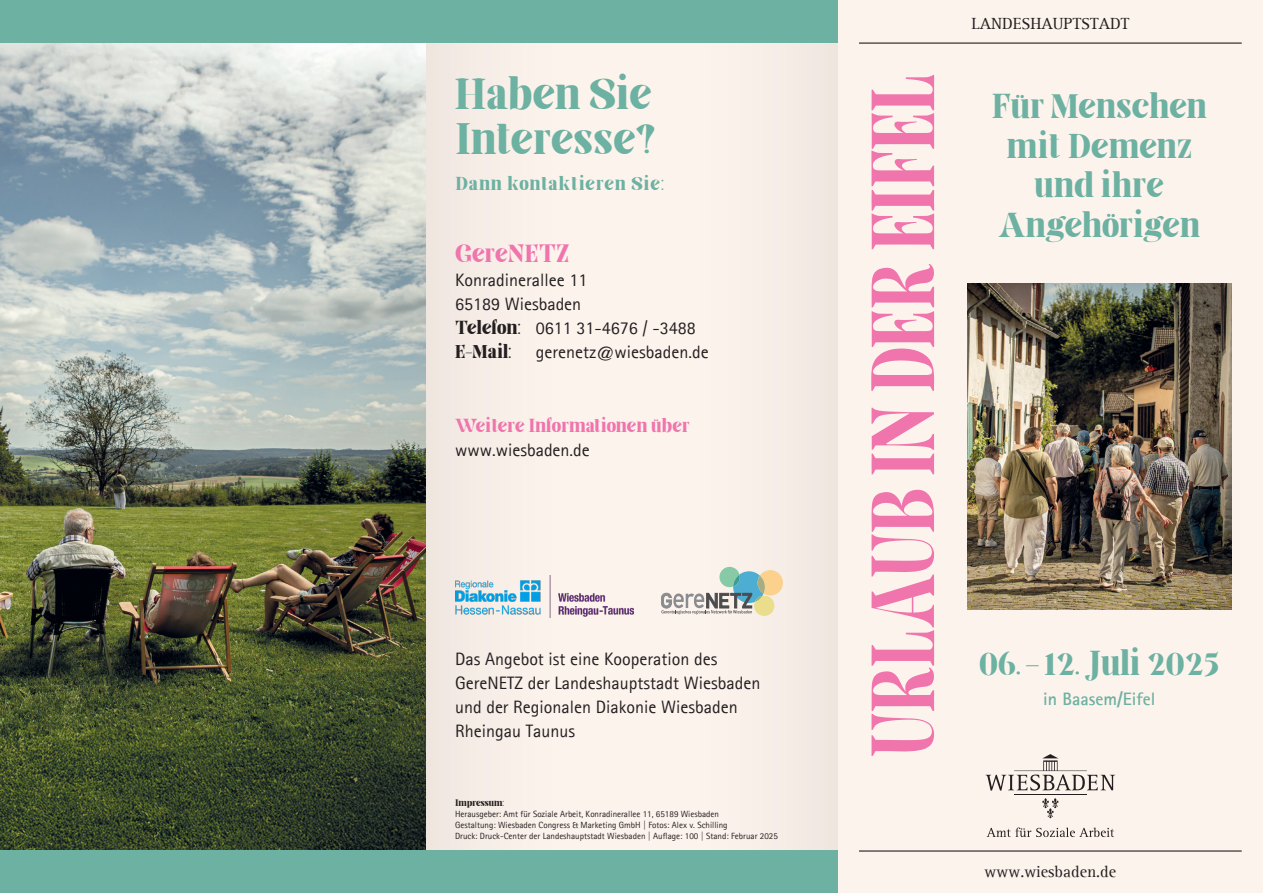
<style>
.page{position:relative;width:1263px;height:893px;background:#fdf3ed}
.page>*{position:absolute;margin:0;border:0;box-sizing:border-box;transform-origin:0 0}
.t1{font:85.8px "Elika Gorica";color:#ef75ac;scale:.77 1}
.t2{font:42px/45px "Elika Gorica";letter-spacing:.01em;color:#6cb1a1}
.t3{font:33px "Elika Gorica";color:#6cb1a1}
.t4{font:24px "Elika Gorica";letter-spacing:.005em;color:#ef75ac}
.t5{font:18px/24px "Agfa Rotis Sans Serif";color:#231f20}
.t6{font:18px "Elika Gorica";color:#ef75ac}
.t7{font:18px "Elika Gorica";letter-spacing:.055em;color:#6cb1a1}
.t8{font:700 18px "Agfa Rotis Sans Serif";color:#6cb1a1}
.t9{font:18px "Elika Gorica";color:#231f20}
.t10{font:16.5px "Agfa Rotis Serif";color:#231f20}
.t11{font:9px "Agfa Rotis Sans Serif";color:#231f20}
.t12{font:9px "Elika Gorica";color:#231f20}
.s1{font-family:"Elika Gorica"}
</style>
<div class="page">
<div style="left:425px;top:0;width:170px;height:893px;background:#f9efe9"></div>
<img style="left:455px;top:576px;width:178px;height:41px">
<svg style="left:661px;top:567px;width:122px;height:49px"></svg>
<img style="left:967px;top:284px;width:264px;height:325px">
<img style="left:0;top:43px;width:425px;height:807px">
<div style="left:0;top:850px;width:838px;height:43px;background:#6cb1a1"></div>
<div style="left:0;top:0;width:838px;height:43px;background:#6cb1a1"></div>
<hr style="left:1014px;top:794px;width:73px;height:1px;background:#231f20">
<svg style="left:985px;top:754px;width:130px;height:36px"></svg>
<svg style="left:1042px;top:798px;width:17px;height:20px"></svg>
<svg style="left:986px;top:828px;width:128px;height:9px"></svg>
<hr style="left:859px;top:43px;width:383px;height:1px;background:#231f20">
<hr style="left:859px;top:850px;width:383px;height:2px;background:#231f20">
<p class="t2" style="left:455px;top:72px;width:203px">Haben Sie<br>Interesse?</p>
<p class="t7" style="left:455px;top:173px;width:211px">Dann kontaktieren Sie:</p>
<p class="t4" style="left:455px;top:240px;width:116px">GereNETZ</p>
<p class="t5" style="left:455px;top:268px;width:134px">Konradinerallee 11</p>
<p class="t5" style="left:455px;top:292px;width:128px">65189 Wiesbaden</p>
<p class="t5" style="left:455px;top:316px;width:242px"><span class="s1">Telefon:</span> 0611 31-4676 / -3488</p>
<p class="t9" style="left:455px;top:341px;width:58px">E-Mail:</p>
<p class="t5" style="left:536px;top:340px;width:174px">gerenetz@wiesbaden.de</p>
<p class="t6" style="left:455px;top:415px;width:236px">Weitere Informationen über</p>
<p class="t5" style="left:455px;top:437px;width:136px">www.wiesbaden.de</p>
<p class="t5" style="left:455px;top:647px;width:307px">Das Angebot ist eine Kooperation des GereNETZ der Landeshauptstadt Wiesbaden und der Regionalen Diakonie Wiesbaden Rheingau Taunus</p>
<p class="t12" style="left:455px;top:798px;width:51px">Impressum:</p>
<p class="t11" style="left:455px;top:809px;width:266px">Herausgeber: Amt für Soziale Arbeit, Konradinerallee 11, 65189 Wiesbaden</p>
<p class="t11" style="left:455px;top:820px;width:274px">Gestaltung: Wiesbaden Congress &amp; Marketing GmbH | Fotos: Alex v. Schilling</p>
<p class="t11" style="left:455px;top:830px;width:324px">Druck: Druck-Center der Landeshauptstadt Wiesbaden | Auflage: 100 | Stand: Februar 2025</p>
<p class="t1" style="left:854px;top:757px;width:889px;rotate:-90deg">URLAUB IN DER EIFEL</p>
<p class="t10" style="left:971px;top:15px;width:159px">LANDESHAUPTSTADT</p>
<p class="t3" style="left:991px;top:88px;width:217px">Für Menschen</p>
<p class="t3" style="left:1007px;top:127px;width:186px">mit Demenz</p>
<p class="t3" style="left:1034px;top:167px;width:131px">und ihre</p>
<p class="t3" style="left:998px;top:206px;width:204px">Angehörigen</p>
<p class="t3" style="left:979px;top:645px;width:242px">06. – 12. Juli 2025</p>
<p class="t8" style="left:1043px;top:688px;width:114px">in Baasem/Eifel</p>
<p class="t10" style="left:984px;top:862px;width:133px">www.wiesbaden.de</p>
</div>
